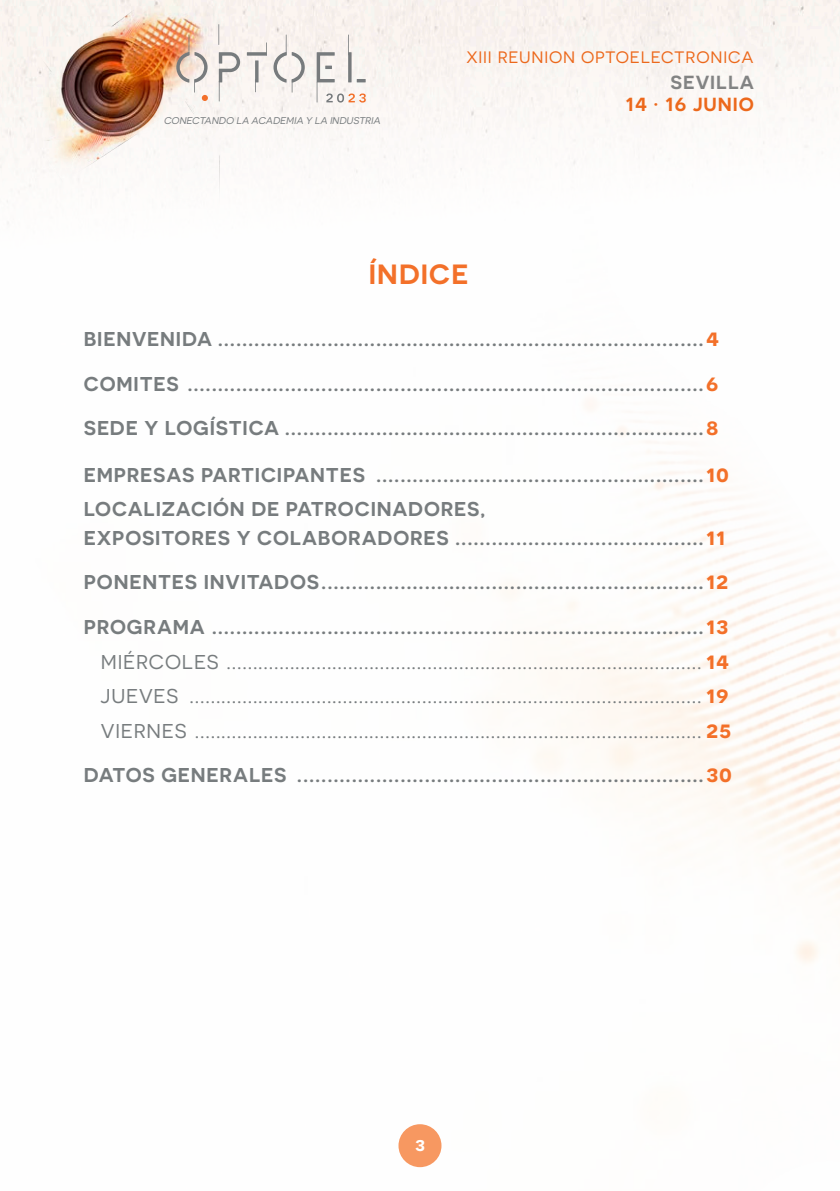
<style>
.page{position:relative;width:840px;height:1191px;background:#fff}
.page>*{position:absolute;margin:0;border:0;box-sizing:border-box;transform-origin:0 0}
.t1{font:600 27.8px "Novecentosanswide";letter-spacing:.04em;color:#f37029}
.t2{font:600 20px/28.8px "Novecentosanswide";letter-spacing:.04em;color:#777c7e}
.t3{font:20px "Novecentosanswide";letter-spacing:.04em;color:#777c7e}
.t4{font:600 19.4px "Novecentosanswide";color:#fff}
.t5{font:600 19px "Novecentosanswide";letter-spacing:.05em;color:#ec681b}
.t6{font:600 19px "Novecentosanswide";letter-spacing:.05em;color:#828383}
.t7{font:16.6px "Novecentosanswide";letter-spacing:.05em;color:#ec681b}
.t8{font:italic 9.8px "Novecentosanswide";color:#777c7e}
.s1{font-size:24px;color:#f37029}
.s2{font-weight:600;font-size:24px;color:#f37029}
</style>
<div class="page">
<div style="left:0;top:0;width:839px;height:130px;background:#faf5f1"></div>
<img style="left:41px;top:0;width:182px;height:130px">
<svg style="left:218px;top:24px;width:1px;height:21px"></svg>
<svg style="left:219px;top:52px;width:21px;height:49px"></svg>
<svg style="left:316px;top:35px;width:49px;height:68px"></svg>
<svg style="left:273px;top:35px;width:31px;height:58px"></svg>
<svg style="left:247px;top:42px;width:20px;height:50px"></svg>
<svg style="left:176px;top:35px;width:32px;height:66px"></svg>
<img style="left:0;top:130px;width:839px;height:1038px">
<div style="left:398px;top:1124px;width:43px;height:43px;background:#f79861;border-radius:50%"></div>
<p class="t8" style="left:164px;top:115px;width:220px">CONECTANDO LA ACADEMIA Y LA INDUSTRIA</p>
<p class="t7" style="left:466px;top:48px;width:288px">XIII REUNION OPTOELECTRONICA</p>
<p class="t6" style="left:670px;top:70px;width:85px">SEVILLA</p>
<p class="t5" style="left:625px;top:93px;width:130px">14 · 16 JUNIO</p>
<p class="t1" style="left:368px;top:257px;width:101px">ÍNDICE</p>
<p class="t2" style="left:84px;top:324px;width:636px">BIENVENIDA ................................................................................<span class="s1">4</span></p>
<p class="t2" style="left:84px;top:369px;width:635px">COMITES .....................................................................................<span class="s1">6</span></p>
<p class="t2" style="left:84px;top:413px;width:635px">SEDE Y LOGÍSTICA .....................................................................<span class="s1">8</span></p>
<p class="t2" style="left:84px;top:460px;width:646px">EMPRESAS PARTICIPANTES ......................................................<span class="s1">10</span></p>
<p class="t2" style="left:84px;top:494px;width:642px">LOCALIZACIÓN DE PATROCINADORES,<br>EXPOSITORES Y COLABORADORES .........................................<span class="s1">11</span></p>
<p class="t2" style="left:84px;top:567px;width:645px">PONENTES INVITADOS...............................................................<span class="s1">12</span></p>
<p class="t2" style="left:84px;top:612px;width:645px">PROGRAMA .................................................................................<span class="s1">13</span></p>
<p class="t3" style="left:101px;top:650px;width:629px">MIÉRCOLES .......................................................................................... <span class="s2">14</span></p>
<p class="t3" style="left:101px;top:684px;width:628px">JUEVES ................................................................................................. <span class="s2">19</span></p>
<p class="t3" style="left:101px;top:719px;width:631px">VIERNES ................................................................................................ <span class="s2">25</span></p>
<p class="t2" style="left:84px;top:760px;width:649px">DATOS GENERALES ...................................................................<span class="s1">30</span></p>
<p class="t4" style="left:415px;top:1132px;width:11px">3</p>
</div>
